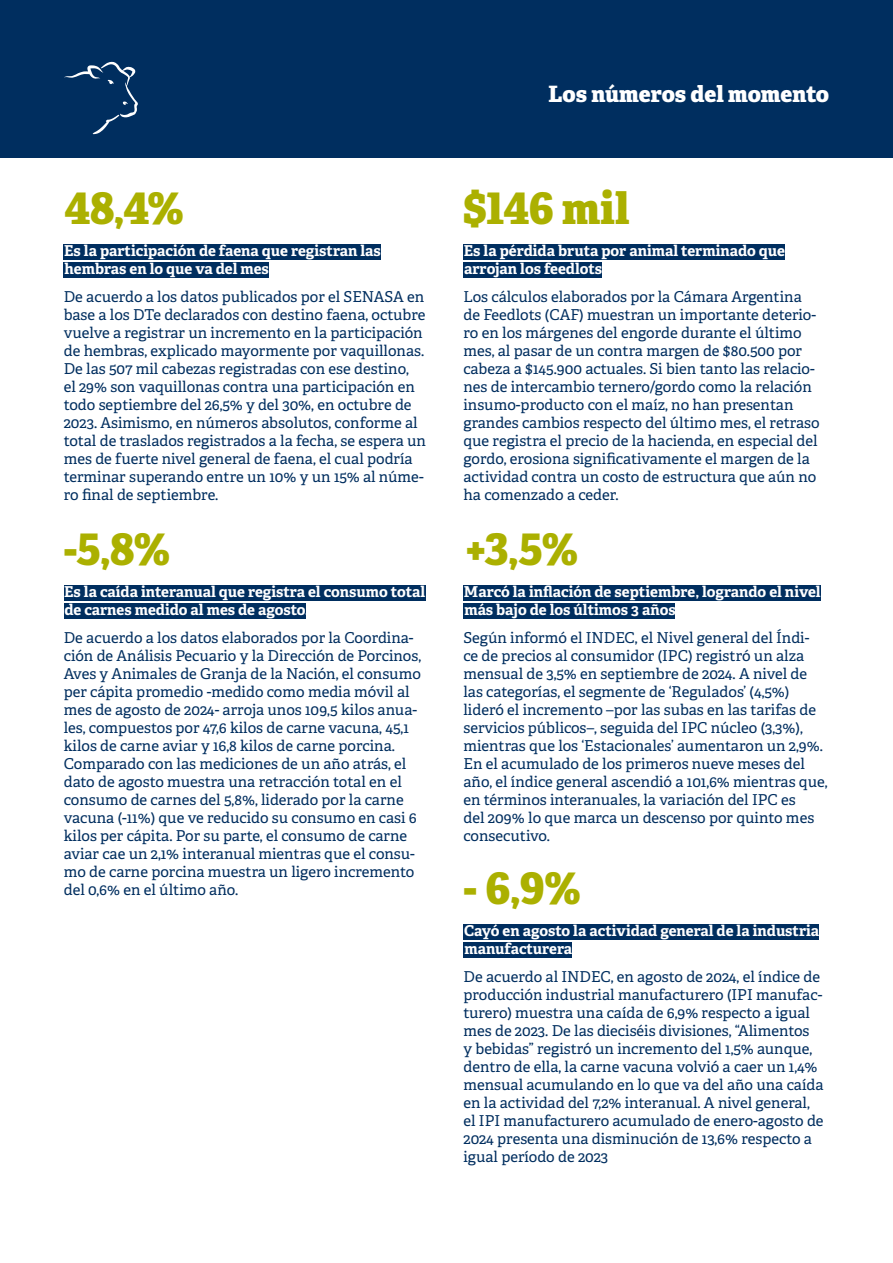
<style>
.page{position:relative;width:893px;height:1263px;background:#fff}
.page>*{position:absolute;margin:0;border:0;box-sizing:border-box;transform-origin:0 0}
.t1{font:800 43.5px "Adelle";color:#abb000}
.t2{font:800 22.5px "Adelle";letter-spacing:-.005em;color:#fff}
.t3{font:15px/18px "Adelle";color:#002e5f}
.t4{font:700 15px/18px "Adelle";color:#fff}
</style>
<div class="page">
<div style="left:0;top:0;width:893px;height:157px;background:#002e5f"></div>
<svg style="left:64px;top:62px;width:74px;height:73px"></svg>
<div style="left:64px;top:245px;width:317px;height:15px;background:#002e5f"></div>
<div style="left:64px;top:263px;width:205px;height:15px;background:#002e5f"></div>
<div style="left:64px;top:585px;width:361px;height:15px;background:#002e5f"></div>
<div style="left:64px;top:603px;width:241px;height:15px;background:#002e5f"></div>
<div style="left:463px;top:245px;width:322px;height:15px;background:#002e5f"></div>
<div style="left:463px;top:263px;width:139px;height:15px;background:#002e5f"></div>
<div style="left:463px;top:585px;width:358px;height:15px;background:#002e5f"></div>
<div style="left:463px;top:603px;width:212px;height:15px;background:#002e5f"></div>
<div style="left:463px;top:925px;width:356px;height:15px;background:#002e5f"></div>
<div style="left:463px;top:943px;width:109px;height:15px;background:#002e5f"></div>
<h2 class="t2" style="left:548px;top:80px;width:282px">Los números del momento</h2>
<h1 class="t1" style="left:64px;top:180px;width:122px">48,4%</h1>
<h1 class="t1" style="left:463px;top:180px;width:167px">$146 mil</h1>
<p class="t4" style="left:64px;top:242px;width:318px">Es la participación de faena que registran las hembras en lo que va del mes.</p>
<p class="t4" style="left:464px;top:242px;width:323px">Es la pérdida bruta por animal terminado que arrojan los feedlots.</p>
<p class="t3" style="left:64px;top:288px;width:364px">De acuerdo a los datos publicados por el SENASA en base a los DTe declarados con destino faena, octubre vuelve a registrar un incremento en la participación de hembras, explicado mayormente por vaquillonas.<br>De las 507 mil cabezas registradas con ese destino,<br>el 29% son vaquillonas contra una participación en todo septiembre del 26,5% y del 30%, en octubre de 2023. Asimismo, en números absolutos, conforme al total de traslados registrados a la fecha, se espera un mes de fuerte nivel general de faena, el cual podría terminar superando entre un 10% y un 15% al núme&shy;ro final de septiembre.</p>
<p class="t3" style="left:463px;top:288px;width:358px">Los cálculos elaborados por la Cámara Argentina de Feedlots (CAF) muestran un importante deterio&shy;ro en los márgenes del engorde durante el último mes, al pasar de un contra margen de $80.500 por cabeza a $145.900 actuales. Si bien tanto las relacio&shy;nes de intercambio ternero/gordo como la relación insumo-producto con el maíz, no han presentan grandes cambios respecto del último mes, el retraso que registra el precio de la hacienda, en especial del gordo, erosiona significativamente el margen de la actividad contra un costo de estructura que aún no ha comenzado a ceder.</p>
<h1 class="t1" style="left:64px;top:521px;width:108px">-5,8%</h1>
<h1 class="t1" style="left:463px;top:521px;width:116px">+3,5%</h1>
<p class="t4" style="left:64px;top:582px;width:362px">Es la caída interanual que registra el consumo total de carnes medido al mes de agosto.</p>
<p class="t4" style="left:464px;top:582px;width:358px">Marcó la inflación de septiembre, logrando el nivel más bajo de los últimos 3 años.</p>
<p class="t3" style="left:64px;top:629px;width:359px">De acuerdo a los datos elaborados por la Coordina&shy;ción de Análisis Pecuario y la Dirección de Porcinos, Aves y Animales de Granja de la Nación, el consumo per cápita promedio -medido como media móvil al mes de agosto de 2024- arroja unos 109,5 kilos anua&shy;les, compuestos por 47,6 kilos de carne vacuna, 45,1 kilos de carne aviar y 16,8 kilos de carne porcina.<br>Comparado con las mediciones de un año atrás, el dato de agosto muestra una retracción total en el consumo de carnes del 5,8%, liderado por la carne vacuna (-11%) que ve reducido su consumo en casi 6 kilos per cápita. Por su parte, el consumo de carne aviar cae un 2,1% interanual mientras que el consu&shy;mo de carne porcina muestra un ligero incremento del 0,6% en el último año.</p>
<p class="t3" style="left:463px;top:629px;width:365px">Según informó el INDEC, el Nivel general del Índi&shy;ce de precios al consumidor (IPC) registró un alza mensual de 3,5% en septiembre de 2024. A nivel de las categorías, el segmente de ‘Regulados’ (4,5%) lideró el incremento –por las subas en las tarifas de servicios públicos–, seguida del IPC núcleo (3,3%), mientras que los ‘Estacionales’ aumentaron un 2,9%.<br>En el acumulado de los primeros nueve meses del año, el índice general ascendió a 101,6% mientras que, en términos interanuales, la variación del IPC es<br>del 209% lo que marca un descenso por quinto mes consecutivo.</p>
<h1 class="t1" style="left:463px;top:860px;width:119px">- 6,9%</h1>
<p class="t4" style="left:464px;top:922px;width:357px">Cayó en agosto la actividad general de la industria manufacturera.</p>
<p class="t3" style="left:463px;top:968px;width:362px">De acuerdo al INDEC, en agosto de 2024, el índice de producción industrial manufacturero (IPI manufac&shy;turero) muestra una caída de 6,9% respecto a igual mes de 2023. De las dieciséis divisiones, “Alimentos<br>y bebidas” registró un incremento del 1,5% aunque, dentro de ella, la carne vacuna volvió a caer un 1,4% mensual acumulando en lo que va del año una caída en la actividad del 7,2% interanual. A nivel general, el IPI manufacturero acumulado de enero-agosto de 2024 presenta una disminución de 13,6% respecto a igual período de 2023</p>
</div>
